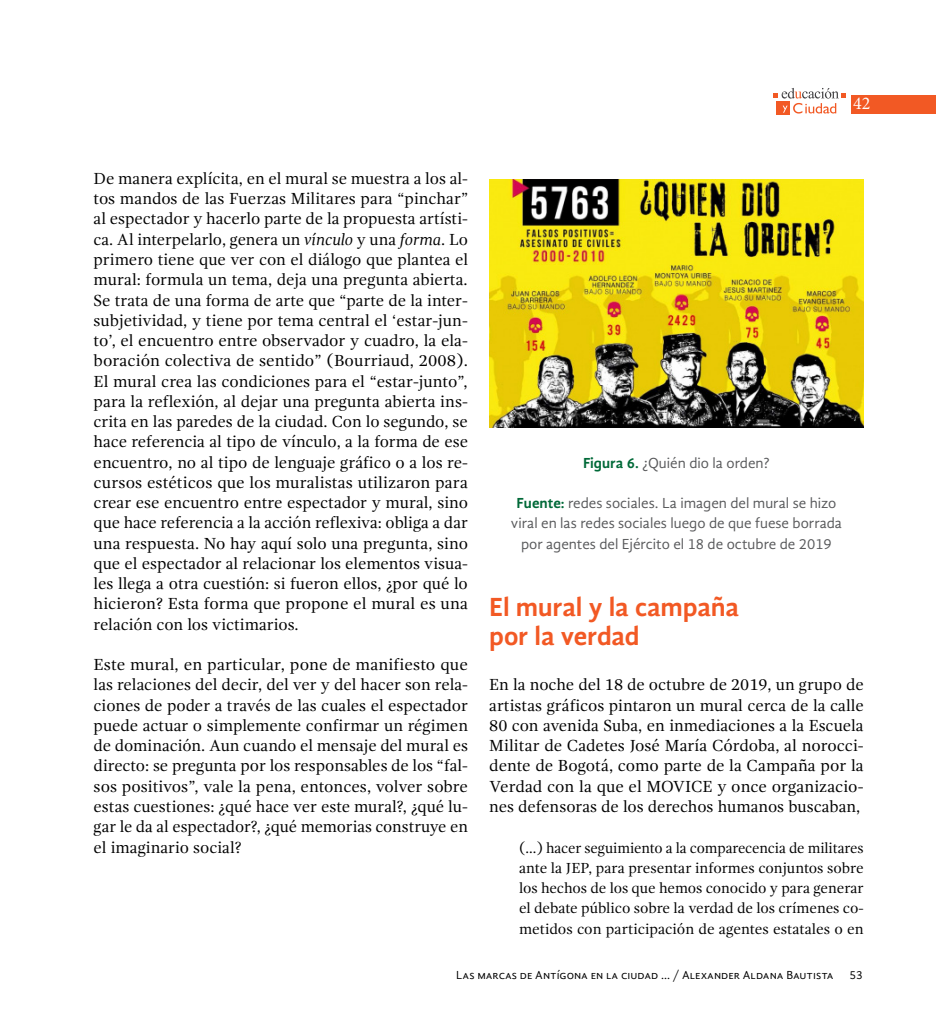
<style>
.page{position:relative;width:936px;height:1021px;background:#fff}
.page>*{position:absolute;margin:0;border:0;box-sizing:border-box;transform-origin:0 0}
.t1{font:700 27px/29.1px "Gandhi Sans";letter-spacing:-.01em;color:#f25924}
.t2{font:18px "Minion Pro";color:#fff}
.t3{font:16.5px/20.2px "Gandhi Serif";letter-spacing:-.005em;color:#000;text-align:justify}
.t4{font:15px/20.2px "Gandhi Serif";color:#000;text-align:justify}
.t5{font:15px/20.2px "Gandhi Sans";color:#58595b;text-align:center}
.t6{font:12px "Gandhi Sans";color:#000}
.s1{font-style:italic}
.s2{font-weight:700;color:#006938}
</style>
<div class="page">
<div style="left:851px;top:95px;width:84px;height:18px;background:#f25924"></div>
<div style="left:776px;top:102px;width:14px;height:13px;background:#f25924"></div>
<svg style="left:773px;top:88px;width:72px;height:25px"></svg>
<img style="left:489px;top:179px;width:374px;height:248px">
<p class="t2" style="left:853px;top:92px;width:19px">42</p>
<p class="t3" style="left:94px;top:168px;width:376px">De manera explícita, en el mural se muestra a los al&shy;tos mandos de las Fuerzas Militares para “pinchar” al espectador y hacerlo parte de la propuesta artísti&shy;ca. Al interpelarlo, genera un <span class="s1">vínculo</span> y una <span class="s1">forma</span>. Lo primero tiene que ver con el diálogo que plantea el mural: formula un tema, deja una pregunta abierta.<br>Se trata de una forma de arte que “parte de la inter&shy;subjetividad, y tiene por tema central el ‘estar-jun&shy;to’, el encuentro entre observador y cuadro, la ela&shy;boración colectiva de sentido” (Bourriaud, 2008).<br>El mural crea las condiciones para el “estar-junto”, para la reflexión, al dejar una pregunta abierta ins&shy;crita en las paredes de la ciudad. Con lo segundo, se hace referencia al tipo de vínculo, a la forma de ese encuentro, no al tipo de lenguaje gráfico o a los re&shy;cursos estéticos que los muralistas utilizaron para crear ese encuentro entre espectador y mural, sino que hace referencia a la acción reflexiva: obliga a dar una respuesta. No hay aquí solo una pregunta, sino que el espectador al relacionar los elementos visua&shy;les llega a otra cuestión: si fueron ellos, ¿por qué lo hicieron? Esta forma que propone el mural es una relación con los victimarios.</p>
<p class="t3" style="left:94px;top:654px;width:376px">Este mural, en particular, pone de manifiesto que las relaciones del decir, del ver y del hacer son rela&shy;ciones de poder a través de las cuales el espectador puede actuar o simplemente confirmar un régimen de dominación. Aun cuando el mensaje del mural es directo: se pregunta por los responsables de los “fal&shy;sos positivos”, vale la pena, entonces, volver sobre estas cuestiones: ¿qué hace ver este mural?, ¿qué lu&shy;gar le da al espectador?, ¿qué memorias construye en el imaginario social?</p>
<p class="t5" style="left:583px;top:452px;width:188px"><span class="s2">Figura 6.</span> ¿Quién dio la orden?</p>
<p class="t5" style="left:511px;top:493px;width:333px"><span class="s2">Fuente:</span> redes sociales. La imagen del mural se hizo viral en las redes sociales luego de que fuese borrada por agentes del Ejército el 18 de octubre de 2019</p>
<h1 class="t1" style="left:489px;top:592px;width:251px">El mural y la campaña por la verdad</h1>
<p class="t3" style="left:489px;top:674px;width:376px">En la noche del 18 de octubre de 2019, un grupo de artistas gráficos pintaron un mural cerca de la calle 80 con avenida Suba, en inmediaciones a la Escuela Militar de Cadetes José María Córdoba, al norocci&shy;dente de Bogotá, como parte de la Campaña por la Verdad con la que el MOVICE y once organizacio&shy;nes defensoras de los derechos humanos buscaban,</p>
<p class="t4" style="left:519px;top:837px;width:346px">(…) hacer seguimiento a la comparecencia de militares ante la JEP, para presentar informes conjuntos sobre los hechos de los que hemos conocido y para generar el debate público sobre la verdad de los crímenes co&shy;metidos con participación de agentes estatales o en</p>
<p class="t6" style="left:456px;top:968px;width:379px">Las marcas de Antígona en la ciudad … / Alexander Aldana Bautista</p>
<p class="t6" style="left:849px;top:968px;width:15px">53</p>
</div>
